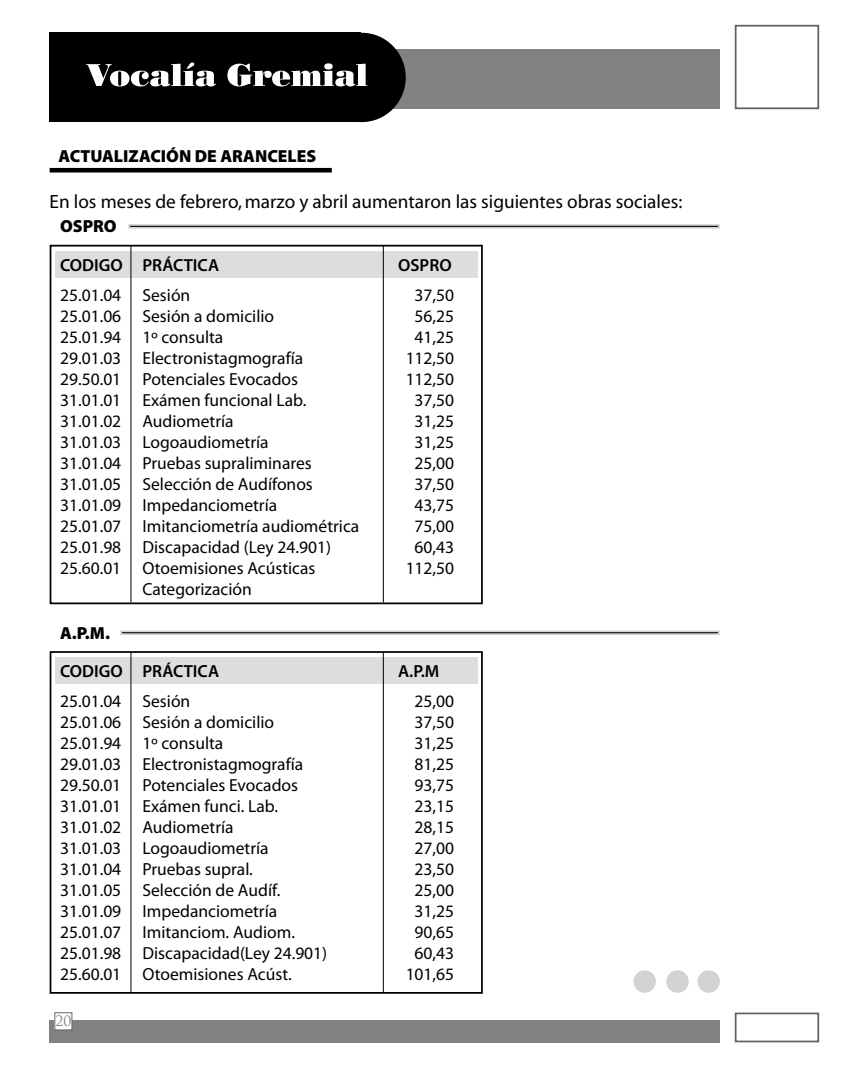
<style>
.page{position:relative;width:844px;height:1092px;background:#fff}
.page>*{position:absolute;margin:0;border:0;box-sizing:border-box;transform-origin:0 0}
.t1{font:19.25px "Myriad";color:#000}
.t2{font:17.5px "Myriad Pro";color:#000}
.t3{font:600 17.5px "Myriad Pro";color:#000}
.t4{font:900 17.5px "Myriad Pro";color:#000}
.t5{font:14px "Trajan Pro";color:#808284}
</style>
<div class="page">
<div style="left:50px;top:50px;width:669px;height:59px;background:#808284"></div>
<div style="left:734px;top:25px;width:85px;height:84px;border:2px solid #626366"></div>
<div style="left:50px;top:1019px;width:669px;height:23px;background:#808284"></div>
<div style="left:55px;top:1012px;width:17px;height:17px;background:#fff"></div>
<div style="left:55px;top:1012px;width:17px;height:18px;border:1px solid #646567"></div>
<div style="left:734px;top:1012px;width:85px;height:30px;border:2px solid #626366"></div>
<div style="left:55px;top:251px;width:422px;height:26px;background:#dcddde"></div>
<div style="left:50px;top:245px;width:432px;height:359px;border:2px solid #000"></div>
<hr style="left:383px;top:246px;width:1px;height:356px;background:#000">
<hr style="left:130px;top:246px;width:1px;height:356px;background:#000">
<div style="left:50px;top:168px;width:282px;height:4px;border:2px solid #000"></div>
<div style="left:128px;top:224px;width:591px;height:5px;border:2px solid #d1d3d4"></div>
<div style="left:317px;top:33px;width:88px;height:89px;background:#000;border-radius:50%"></div>
<div style="left:50px;top:33px;width:311px;height:89px;background:#000"></div>
<svg style="left:86px;top:62px;width:281px;height:24px"></svg>
<div style="left:55px;top:657px;width:422px;height:27px;background:#dcddde"></div>
<div style="left:50px;top:651px;width:432px;height:342px;border:2px solid #000"></div>
<hr style="left:383px;top:652px;width:1px;height:339px;background:#000">
<hr style="left:130px;top:652px;width:1px;height:339px;background:#000">
<div style="left:120px;top:630px;width:599px;height:5px;border:2px solid #d1d3d4"></div>
<div style="left:697px;top:970px;width:22px;height:22px;background:#d1d3d4;border-radius:50%"></div>
<div style="left:666px;top:970px;width:22px;height:22px;background:#d1d3d4;border-radius:50%"></div>
<div style="left:633px;top:970px;width:22px;height:22px;background:#d1d3d4;border-radius:50%"></div>
<p class="t4" style="left:58px;top:144px;width:259px">ACTUALIZACIÓN DE ARANCELES</p>
<p class="t1" style="left:50px;top:191px;width:634px">En los meses de febrero, marzo y abril aumentaron las siguientes obras sociales:</p>
<p class="t4" style="left:60px;top:215px;width:58px">OSPRO</p>
<p class="t3" style="left:60px;top:254px;width:160px">CODIGO PRÁCTICA</p>
<p class="t3" style="left:398px;top:254px;width:55px">OSPRO</p>
<p class="t2" style="left:60px;top:284px;width:132px">25.01.04 Sesión</p>
<p class="t2" style="left:414px;top:284px;width:41px">37,50</p>
<p class="t2" style="left:60px;top:305px;width:215px">25.01.06 Sesión a domicilio</p>
<p class="t2" style="left:414px;top:305px;width:41px">56,25</p>
<p class="t2" style="left:60px;top:326px;width:165px">25.01.94 1º consulta</p>
<p class="t2" style="left:414px;top:326px;width:41px">41,25</p>
<p class="t2" style="left:60px;top:347px;width:245px">29.01.03 Electronistagmografía</p>
<p class="t2" style="left:405px;top:347px;width:50px">112,50</p>
<p class="t2" style="left:60px;top:368px;width:239px">29.50.01 Potenciales Evocados</p>
<p class="t2" style="left:405px;top:368px;width:50px">112,50</p>
<p class="t2" style="left:60px;top:389px;width:248px">31.01.01 Exámen funcional Lab.</p>
<p class="t2" style="left:414px;top:389px;width:41px">37,50</p>
<p class="t2" style="left:60px;top:410px;width:175px">31.01.02 Audiometría</p>
<p class="t2" style="left:414px;top:410px;width:41px">31,25</p>
<p class="t2" style="left:60px;top:431px;width:210px">31.01.03 Logoaudiometría</p>
<p class="t2" style="left:414px;top:431px;width:41px">31,25</p>
<p class="t2" style="left:60px;top:452px;width:253px">31.01.04 Pruebas supraliminares</p>
<p class="t2" style="left:414px;top:452px;width:41px">25,00</p>
<p class="t2" style="left:60px;top:473px;width:254px">31.01.05 Selección de Audífonos</p>
<p class="t2" style="left:414px;top:473px;width:41px">37,50</p>
<p class="t2" style="left:60px;top:494px;width:218px">31.01.09 Impedanciometría</p>
<p class="t2" style="left:414px;top:494px;width:41px">43,75</p>
<p class="t2" style="left:60px;top:515px;width:300px">25.01.07 Imitanciometría audiométrica</p>
<p class="t2" style="left:414px;top:515px;width:41px">75,00</p>
<p class="t2" style="left:60px;top:536px;width:272px">25.01.98 Discapacidad (Ley 24.901)</p>
<p class="t2" style="left:414px;top:536px;width:41px">60,43</p>
<p class="t2" style="left:60px;top:557px;width:257px">25.60.01 Otoemisiones Acústicas</p>
<p class="t2" style="left:405px;top:557px;width:50px">112,50</p>
<p class="t2" style="left:142px;top:578px;width:111px">Categorización</p>
<p class="t4" style="left:60px;top:621px;width:51px">A.P.M.</p>
<p class="t3" style="left:60px;top:660px;width:160px">CODIGO PRÁCTICA</p>
<p class="t3" style="left:398px;top:660px;width:43px">A.P.M</p>
<p class="t2" style="left:60px;top:690px;width:132px">25.01.04 Sesión</p>
<p class="t2" style="left:414px;top:690px;width:41px">25,00</p>
<p class="t2" style="left:60px;top:711px;width:215px">25.01.06 Sesión a domicilio</p>
<p class="t2" style="left:414px;top:711px;width:41px">37,50</p>
<p class="t2" style="left:60px;top:732px;width:165px">25.01.94 1º consulta</p>
<p class="t2" style="left:414px;top:732px;width:41px">31,25</p>
<p class="t2" style="left:60px;top:753px;width:245px">29.01.03 Electronistagmografía</p>
<p class="t2" style="left:414px;top:753px;width:41px">81,25</p>
<p class="t2" style="left:60px;top:774px;width:239px">29.50.01 Potenciales Evocados</p>
<p class="t2" style="left:414px;top:774px;width:41px">93,75</p>
<p class="t2" style="left:60px;top:795px;width:219px">31.01.01 Exámen funci. Lab.</p>
<p class="t2" style="left:414px;top:795px;width:41px">23,15</p>
<p class="t2" style="left:60px;top:816px;width:175px">31.01.02 Audiometría</p>
<p class="t2" style="left:414px;top:816px;width:41px">28,15</p>
<p class="t2" style="left:60px;top:837px;width:210px">31.01.03 Logoaudiometría</p>
<p class="t2" style="left:414px;top:837px;width:41px">27,00</p>
<p class="t2" style="left:60px;top:858px;width:194px">31.01.04 Pruebas supral.</p>
<p class="t2" style="left:414px;top:858px;width:41px">23,50</p>
<p class="t2" style="left:60px;top:879px;width:221px">31.01.05 Selección de Audíf.</p>
<p class="t2" style="left:414px;top:879px;width:41px">25,00</p>
<p class="t2" style="left:60px;top:900px;width:218px">31.01.09 Impedanciometría</p>
<p class="t2" style="left:414px;top:900px;width:41px">31,25</p>
<p class="t2" style="left:60px;top:921px;width:236px">25.01.07 Imitanciom. Audiom.</p>
<p class="t2" style="left:414px;top:921px;width:41px">90,65</p>
<p class="t2" style="left:60px;top:942px;width:268px">25.01.98 Discapacidad(Ley 24.901)</p>
<p class="t2" style="left:414px;top:942px;width:41px">60,43</p>
<p class="t2" style="left:60px;top:963px;width:233px">25.60.01 Otoemisiones Acúst.</p>
<p class="t2" style="left:405px;top:963px;width:50px">101,65</p>
<p class="t5" style="left:55px;top:1011px;width:17px">20</p>
</div>
